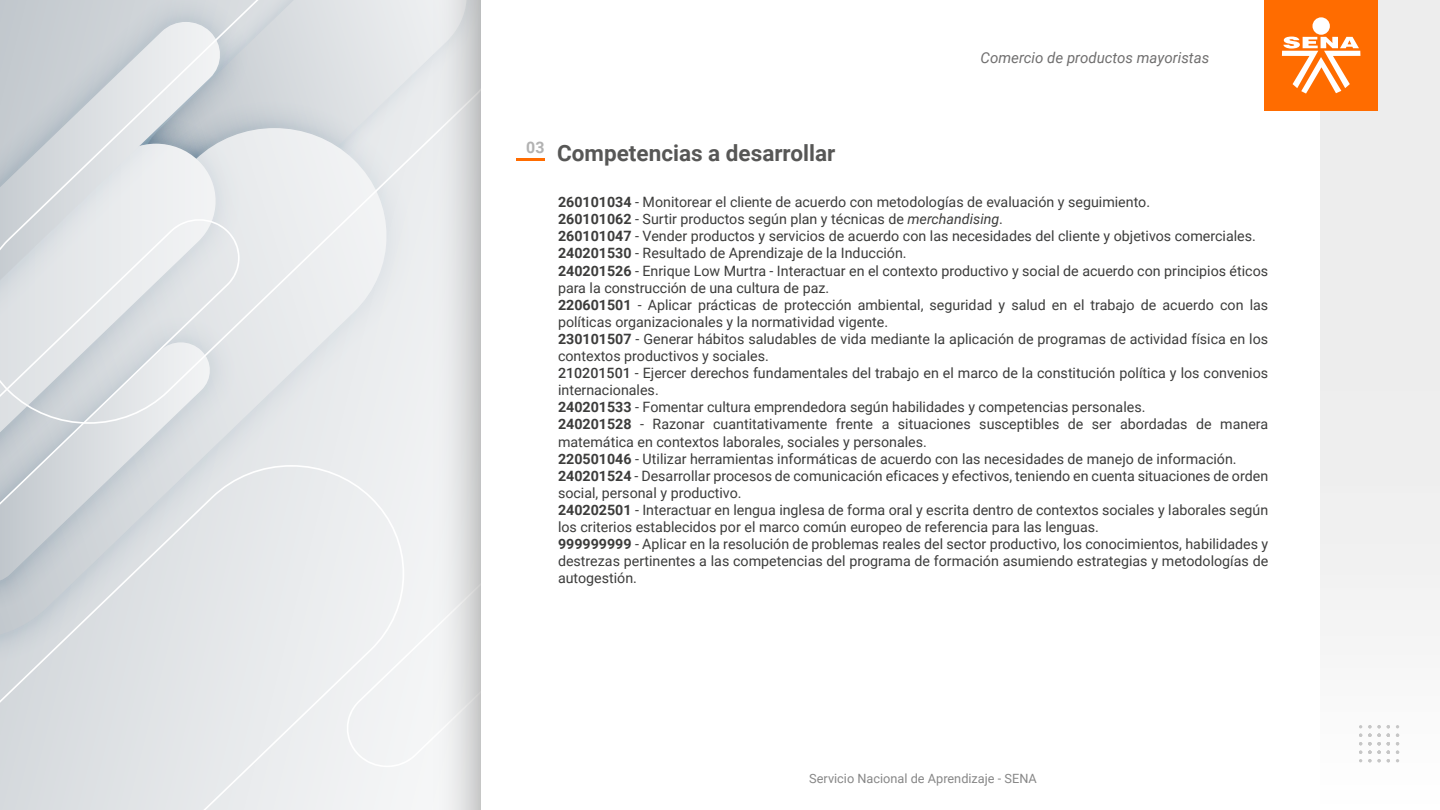
<style>
.page{position:relative;width:1440px;height:810px;background:#fff}
.page>*{position:absolute;margin:0;border:0;box-sizing:border-box;transform-origin:0 0}
.t1{font:700 22.5px "Roboto";color:#575756}
.t2{font:italic 15px "Roboto";color:#706f6f}
.t3{font:14.25px/17.1px "Roboto";color:#3c3c3b}
.t4{font:12.75px "Roboto";color:#878787}
.s1{font-weight:700}
.s2{font-style:italic}
.s3{font-weight:500}
</style>
<div class="page">
<hr style="left:516px;top:159px;width:28px;height:2px;background:#ff6c00">
<div style="left:1321px;top:0;width:119px;height:810px;background:linear-gradient(to right,#f1f1f1,#f0f0f0)"></div>
<div style="left:1265px;top:0;width:113px;height:111px;background:#ff6c00"></div>
<div style="left:1313px;top:17px;width:17px;height:18px;background:#fff;border-radius:50%"></div>
<svg style="left:1282px;top:37px;width:78px;height:57px"></svg>
<svg style="left:1359px;top:751px;width:3px;height:11px"></svg>
<svg style="left:1368px;top:751px;width:13px;height:11px"></svg>
<svg style="left:1387px;top:751px;width:3px;height:11px"></svg>
<svg style="left:1396px;top:751px;width:3px;height:11px"></svg>
<svg style="left:1359px;top:734px;width:3px;height:11px"></svg>
<svg style="left:1368px;top:734px;width:13px;height:11px"></svg>
<svg style="left:1368px;top:725px;width:13px;height:3px"></svg>
<svg style="left:1387px;top:734px;width:3px;height:11px"></svg>
<svg style="left:1396px;top:734px;width:3px;height:11px"></svg>
<svg style="left:0;top:0;width:432px;height:433px;background:#dee2e5"></svg>
<svg style="left:0;top:456px;width:413px;height:354px;background:#e1e4e6"></svg>
<svg style="left:0;top:215px;width:240px;height:332px;background:#dbdfe2"></svg>
<div style="left:343px;top:435px;width:89px;height:332px;background:#f0f1f3"></div>
<div style="left:432px;top:0;width:49px;height:810px;background:linear-gradient(to right,#f8f9fb,#cacbcb)"></div>
<h1 class="t1" style="left:526px;top:137px;width:311px"><sup>03</sup> Competencias a desarrollar</h1>
<p class="t2" style="left:981px;top:47px;width:230px">Comercio de productos mayoristas</p>
<p class="t3" style="left:558px;top:193px;width:712px"><span class="s1">260101034</span> - Monitorear el cliente de acuerdo con metodologías de evaluación y seguimiento.<br><span class="s1">260101062</span> - Surtir productos según plan y técnicas de <span class="s2">merchandising</span>.<br><span class="s1">260101047</span> - Vender productos y servicios de acuerdo con las necesidades del cliente y objetivos comerciales.<br><span class="s1">240201530</span> - Resultado de Aprendizaje de la Inducción.<br><span class="s1">240201526</span> - Enrique Low Murtra - Interactuar en el contexto productivo y social de acuerdo con principios éticos para la construcción de una cultura de paz.<br><span class="s1">220601501</span> - Aplicar prácticas de protección ambiental, seguridad y salud en el trabajo de acuerdo con las políticas organizacionales y la normatividad vigente.<br><span class="s1">230101507</span> - Generar hábitos saludables de vida mediante la aplicación de programas de actividad física en los contextos productivos y sociales.<br><span class="s3">210201501</span> - Ejercer derechos fundamentales del trabajo en el marco de la constitución política y los convenios internacionales.<br><span class="s1">240201533</span> - Fomentar cultura emprendedora según habilidades y competencias personales.<br><span class="s1">240201528</span> - Razonar cuantitativamente frente a situaciones susceptibles de ser abordadas de manera matemática en contextos laborales, sociales y personales.<br><span class="s1">220501046</span> - Utilizar herramientas informáticas de acuerdo con las necesidades de manejo de información.<br><span class="s1">240201524</span> - Desarrollar procesos de comunicación eficaces y efectivos, teniendo en cuenta situaciones de orden social, personal y productivo.<br><span class="s1">240202501</span> - Interactuar en lengua inglesa de forma oral y escrita dentro de contextos sociales y laborales según los criterios establecidos por el marco común europeo de referencia para las lenguas.<br><span class="s1">999999999</span> - Aplicar en la resolución de problemas reales del sector productivo, los conocimientos, habilidades y destrezas pertinentes a las competencias del programa de formación asumiendo estrategias y metodologías de autogestión.</p>
<p class="t4" style="left:809px;top:770px;width:229px">Servicio Nacional de Aprendizaje - SENA</p>
</div>
